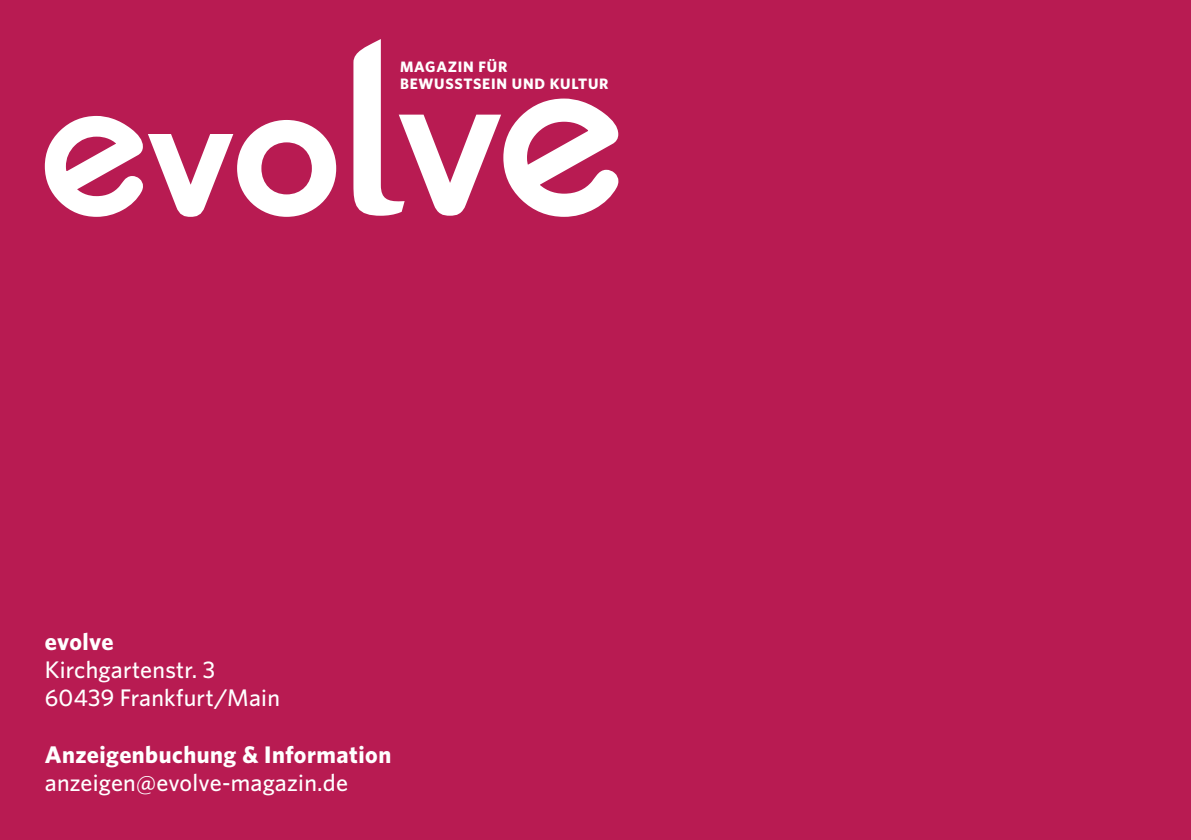
<style>
.page{position:relative;width:1191px;height:840px;background:#fff}
.page>*{position:absolute;margin:0;border:0;box-sizing:border-box;transform-origin:0 0}
.t1{font:500 24px/28px "Whitney";letter-spacing:.01em;color:#fff}
.t2{font:700 24px "Whitney";letter-spacing:.02em;color:#fff}
.t3{font:700 15.2px/17.2px "Whitney";letter-spacing:.05em;color:#fff}
</style>
<div class="page">
<div style="left:0;top:0;width:1191px;height:839px;background:#b81b52"></div>
<svg style="left:44px;top:115px;width:293px;height:102px"></svg>
<svg style="left:353px;top:39px;width:266px;height:178px"></svg>
<p class="t3" style="left:400px;top:58px;width:210px">MAGAZIN FÜR<br>BEWUSSTSEIN UND KULTUR</p>
<p class="t2" style="left:45px;top:627px;width:70px">evolve</p>
<p class="t1" style="left:45px;top:655px;width:237px">Kirchgartenstr. 3<br>60439 Frankfurt/Main</p>
<p class="t2" style="left:45px;top:739px;width:348px">Anzeigenbuchung &amp; Information</p>
<p class="t1" style="left:45px;top:767px;width:305px">anzeigen@evolve-magazin.de</p>
</div>
